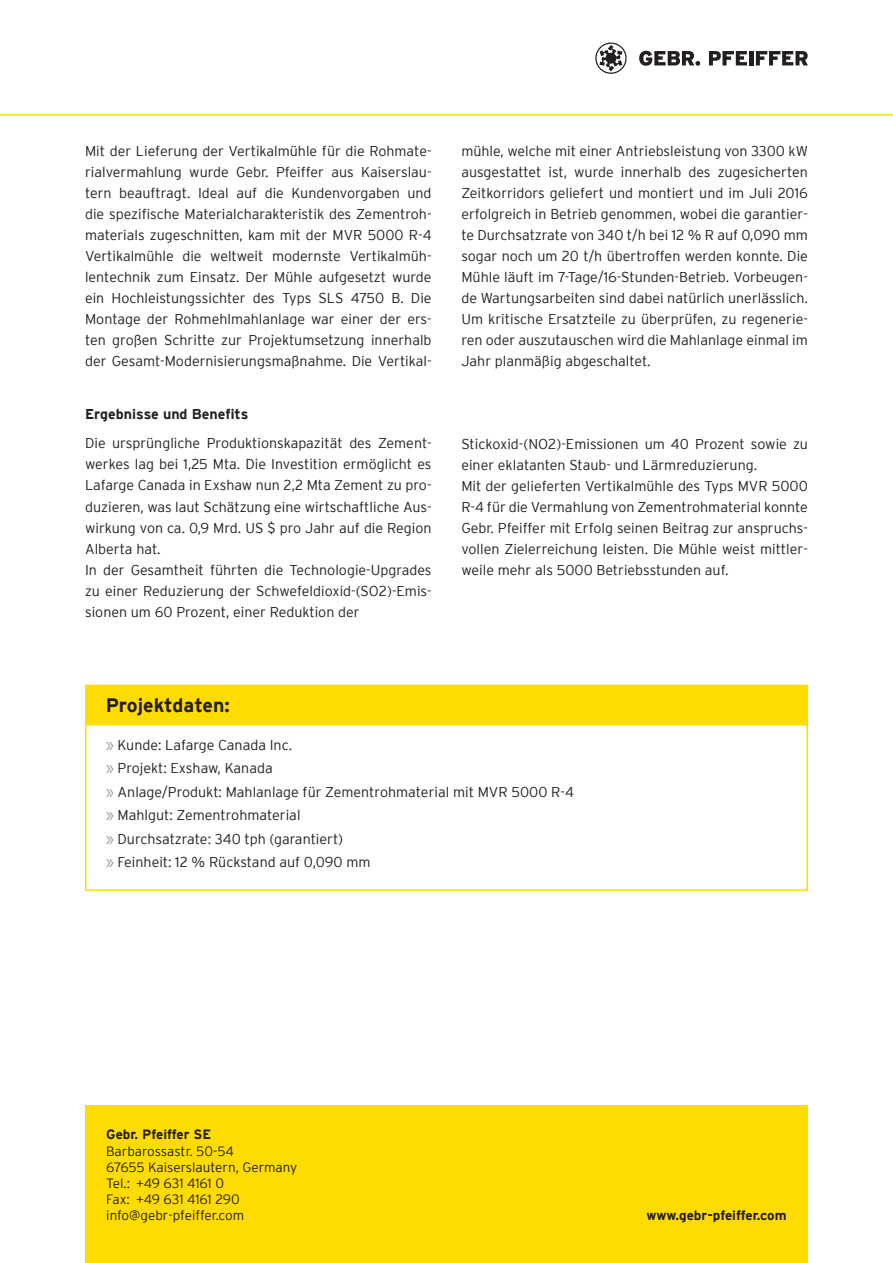
<style>
.page{position:relative;width:893px;height:1263px;background:#fff}
.page>*{position:absolute;margin:0;border:0;box-sizing:border-box;transform-origin:0 0}
.t1{font:700 19.5px "Interstate";color:#231f20}
.t2{font:300 14.25px/21px "Interstate";color:#231f20}
.t3{font:700 14.25px "Interstate";color:#231f20}
.t4{font:300 13.5px/16.2px "Interstate";color:#231f20}
.t5{font:700 13.5px "Interstate";color:#231f20}
.s1{font-size:15px;color:#939598}
</style>
<div class="page">
<div style="left:85px;top:1106px;width:723px;height:157px;background:#ffdc01"></div>
<div style="left:85px;top:724px;width:723px;height:167px;border:2px solid #ffdc01"></div>
<div style="left:86px;top:685px;width:721px;height:38px;background:#ffdc01"></div>
<div style="left:85px;top:685px;width:723px;height:39px;border:2px solid #ffdc01"></div>
<hr style="left:0;top:114px;width:893px;height:2px;background:#ffdc01">
<svg style="left:639px;top:51px;width:61px;height:15px"></svg>
<svg style="left:709px;top:51px;width:38px;height:14px"></svg>
<hr style="left:749px;top:51px;width:4px;height:14px;background:#231f20">
<svg style="left:756px;top:51px;width:52px;height:14px"></svg>
<svg style="left:595px;top:42px;width:32px;height:32px"></svg>
<p class="t2" style="left:85px;top:140px;width:348px;text-align:justify">Mit der Lieferung der Vertikalmühle für die Rohmate&shy;rialvermahlung wurde Gebr. Pfeiffer aus Kaiserslau&shy;tern beauftragt. Ideal auf die Kundenvorgaben und die spezifische Materialcharakteristik des Zementroh&shy;materials zugeschnitten, kam mit der MVR 5000 R-4<br>Vertikalmühle die weltweit modernste Vertikalmüh&shy;lentechnik zum Einsatz. Der Mühle aufgesetzt wurde ein Hochleistungssichter des Typs SLS 4750 B. Die Montage der Rohmehlmahlanlage war einer der ers&shy;ten großen Schritte zur Projektumsetzung innerhalb der Gesamt-Modernisierungsmaßnahme. Die Vertikal-</p>
<p class="t2" style="left:461px;top:140px;width:348px;text-align:justify">mühle, welche mit einer Antriebsleistung von 3300 kW ausgestattet ist, wurde innerhalb des zugesicherten Zeitkorridors geliefert und montiert und im Juli 2016 erfolgreich in Betrieb genommen, wobei die garantier&shy;te Durchsatzrate von 340 t/h bei 12 % R auf 0,090 mm sogar noch um 20 t/h übertroffen werden konnte. Die Mühle läuft im 7-Tage/16-Stunden-Betrieb. Vorbeugen&shy;de Wartungsarbeiten sind dabei natürlich unerlässlich.<br>Um kritische Ersatzteile zu überprüfen, zu regenerie&shy;ren oder auszutauschen wird die Mahlanlage einmal im Jahr planmäßig abgeschaltet.</p>
<p class="t3" style="left:85px;top:406px;width:165px">Ergebnisse und Benefits</p>
<p class="t2" style="left:85px;top:433px;width:348px">Die ursprüngliche Produktionskapazität des Zement&shy;werkes lag bei 1,25 Mta. Die Investition ermöglicht es Lafarge Canada in Exshaw nun 2,2 Mta Zement zu pro&shy;duzieren, was laut Schätzung eine wirtschaftliche Aus&shy;wirkung von ca. 0,9 Mrd. US $ pro Jahr auf die Region Alberta hat.<br>In der Gesamtheit führten die Technologie-Upgrades zu einer Reduzierung der Schwefeldioxid-(SO2)-Emis&shy;sionen um 60 Prozent, einer Reduktion der</p>
<p class="t2" style="left:461px;top:433px;width:348px">Stickoxid-(NO2)-Emissionen um 40 Prozent sowie zu einer eklatanten Staub- und Lärmreduzierung.<br>Mit der gelieferten Vertikalmühle des Typs MVR 5000<br>R-4 für die Vermahlung von Zementrohmaterial konnte Gebr. Pfeiffer mit Erfolg seinen Beitrag zur anspruchs&shy;vollen Zielerreichung leisten. Die Mühle weist mittler&shy;weile mehr als 5000 Betriebsstunden auf.</p>
<h1 class="t1" style="left:106px;top:694px;width:126px">Projektdaten:</h1>
<p class="t2" style="left:106px;top:733px;width:470px;line-height:23.5px"><span class="s1">»</span> Kunde: Lafarge Canada Inc.<br><span class="s1">»</span> Projekt: Exshaw, Kanada<br><span class="s1">»</span> Anlage/Produkt: Mahlanlage für Zementrohmaterial mit MVR 5000 R-4 <span class="s1">»</span> Mahlgut: Zementrohmaterial<br><span class="s1">»</span> Durchsatzrate: 340 tph (garantiert)<br><span class="s1">»</span> Feinheit: 12 % Rückstand auf 0,090 mm</p>
<p class="t5" style="left:106px;top:1127px;width:106px">Gebr. Pfeiffer SE</p>
<p class="t4" style="left:106px;top:1142px;width:193px">Barbarossastr. 50-54<br>67655 Kaiserslautern, Germany<br>Tel.: +49 631 4161 0<br>Fax: +49 631 4161 290 info@gebr-pfeiffer.com</p>
<p class="t5" style="left:647px;top:1208px;width:142px">www.gebr-pfeiffer.com</p>
</div>
